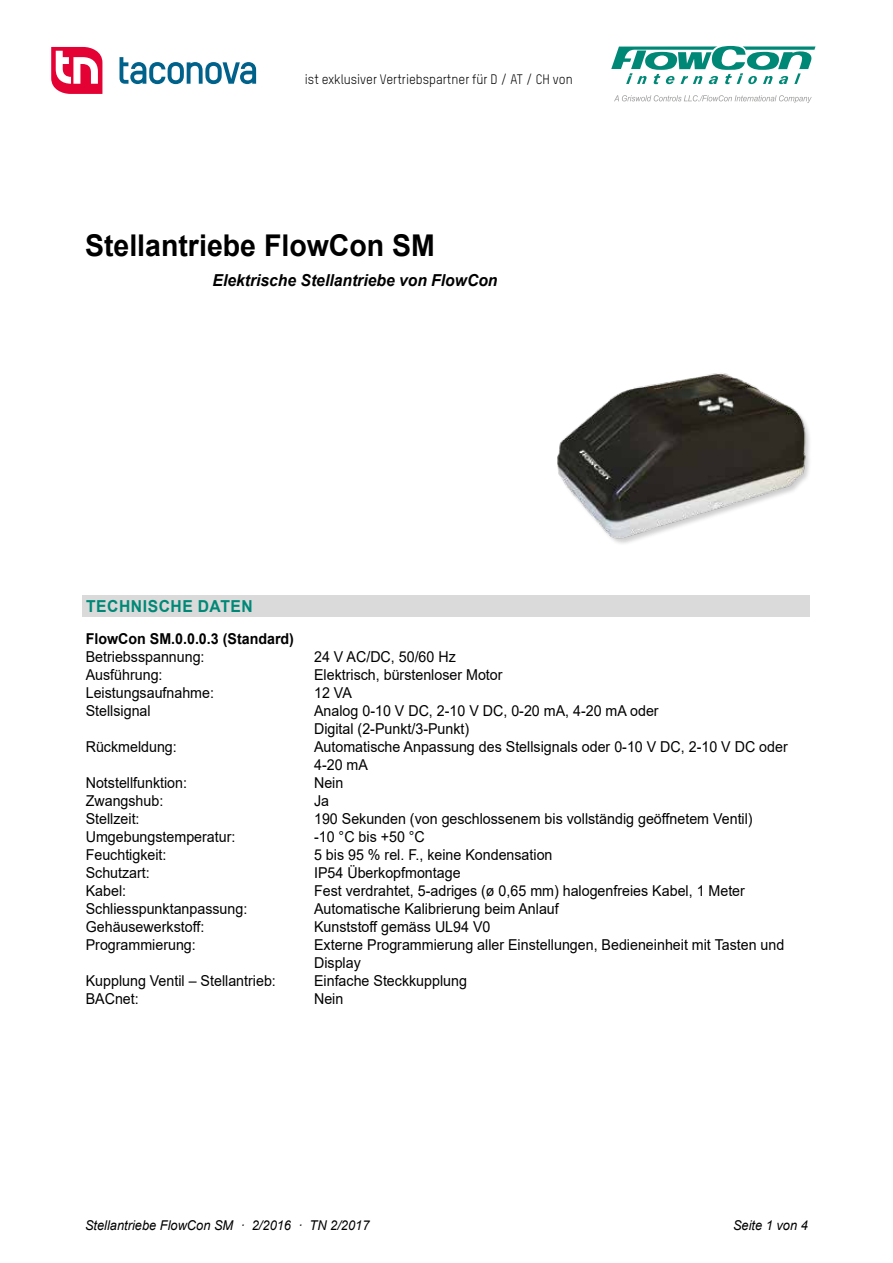
<style>
.page{position:relative;width:893px;height:1263px;background:#fff}
.page>*{position:absolute;margin:0;border:0;box-sizing:border-box;transform-origin:0 0}
.t1{font:700 30px "Arial";color:#000;scale:.95 1}
.t2{font:italic 700 16.5px "Arial";color:#000;scale:.95 1}
.t3{font:700 16.5px "Arial";letter-spacing:.035em;color:#087;scale:.95 1}
.t4{font:15px/18px "Arial";color:#000;scale:.95 1}
.t5{font:700 15px "Arial";color:#000;scale:.95 1}
.t6{font:italic 13.5px "Arial";color:#000;scale:.95 1}
.t7{font:13.5px "TSTARPRO";color:#000;scale:.96 1}
</style>
<div class="page">
<svg style="left:611px;top:46px;width:204px;height:38px"></svg>
<svg style="left:614px;top:95px;width:198px;height:8px"></svg>
<svg style="left:51px;top:47px;width:51px;height:47px"></svg>
<svg style="left:120px;top:57px;width:136px;height:27px"></svg>
<img style="left:557px;top:373px;width:253px;height:171px">
<div style="left:83px;top:595px;width:727px;height:22px;background:#dadada"></div>
<p class="t7" style="left:305px;top:71px;width:280px">ist exklusiver Vertriebspartner für D / AT / CH von</p>
<h1 class="t1" style="left:85px;top:224px;width:370px">Stellantriebe FlowCon SM</h1>
<p class="t2" style="left:213px;top:269px;width:301px">Elektrische Stellantriebe von FlowCon</p>
<p class="t3" style="left:86px;top:594px;width:177px">TECHNISCHE DATEN</p>
<p class="t5" style="left:86px;top:628px;width:221px">FlowCon SM.0.0.0.3 (Standard)</p>
<p class="t4" style="left:86px;top:648px;width:127px">Betriebsspannung:</p>
<p class="t4" style="left:314px;top:648px;width:151px">24 V AC/DC, 50/60 Hz</p>
<p class="t4" style="left:86px;top:666px;width:82px">Ausführung:</p>
<p class="t4" style="left:314px;top:666px;width:200px">Elektrisch, bürstenloser Motor</p>
<p class="t4" style="left:86px;top:684px;width:137px">Leistungsaufnahme:</p>
<p class="t4" style="left:314px;top:684px;width:41px">12 VA</p>
<p class="t4" style="left:86px;top:702px;width:70px">Stellsignal</p>
<p class="t4" style="left:314px;top:702px;width:364px">Analog 0-10 V DC, 2-10 V DC, 0-20 mA, 4-20 mA oder<br>Digital (2-Punkt/3-Punkt)</p>
<p class="t4" style="left:86px;top:738px;width:97px">Rückmeldung:</p>
<p class="t4" style="left:314px;top:738px;width:500px">Automatische Anpassung des Stellsignals oder 0-10 V DC, 2-10 V DC oder<br>4-20 mA</p>
<p class="t4" style="left:86px;top:774px;width:108px">Notstellfunktion:</p>
<p class="t4" style="left:314px;top:774px;width:32px">Nein</p>
<p class="t4" style="left:86px;top:792px;width:83px">Zwangshub:</p>
<p class="t4" style="left:314px;top:792px;width:17px">Ja</p>
<p class="t4" style="left:86px;top:810px;width:58px">Stellzeit:</p>
<p class="t4" style="left:314px;top:810px;width:463px">190 Sekunden (von geschlossenem bis vollständig geöffnetem Ventil)</p>
<p class="t4" style="left:86px;top:828px;width:159px">Umgebungstemperatur:</p>
<p class="t4" style="left:314px;top:828px;width:118px">-10 °C bis +50 °C</p>
<p class="t4" style="left:86px;top:846px;width:87px">Feuchtigkeit:</p>
<p class="t4" style="left:314px;top:846px;width:252px">5 bis 95 % rel. F., keine Kondensation</p>
<p class="t4" style="left:86px;top:864px;width:69px">Schutzart:</p>
<p class="t4" style="left:314px;top:864px;width:156px">IP54 Überkopfmontage</p>
<p class="t4" style="left:86px;top:882px;width:44px">Kabel:</p>
<p class="t4" style="left:314px;top:882px;width:455px">Fest verdrahtet, 5-adriges (ø 0,65 mm) halogenfreies Kabel, 1 Meter</p>
<p class="t4" style="left:86px;top:900px;width:172px">Schliesspunktanpassung:</p>
<p class="t4" style="left:314px;top:900px;width:259px">Automatische Kalibrierung beim Anlauf</p>
<p class="t4" style="left:86px;top:918px;width:126px">Gehäusewerkstoff:</p>
<p class="t4" style="left:314px;top:918px;width:187px">Kunststoff gemäss UL94 V0</p>
<p class="t4" style="left:86px;top:936px;width:117px">Programmierung:</p>
<p class="t4" style="left:314px;top:936px;width:496px">Externe Programmierung aller Einstellungen, Bedieneinheit mit Tasten und<br>Display</p>
<p class="t4" style="left:86px;top:972px;width:202px">Kupplung Ventil – Stellantrieb:</p>
<p class="t4" style="left:314px;top:972px;width:162px">Einfache Steckkupplung</p>
<p class="t4" style="left:86px;top:990px;width:57px">BACnet:</p>
<p class="t4" style="left:314px;top:990px;width:32px">Nein</p>
<p class="t6" style="left:85px;top:1217px;width:301px">Stellantriebe FlowCon SM · 2/2016 · TN 2/2017</p>
<p class="t6" style="left:733px;top:1217px;width:80px">Seite 1 von 4</p>
</div>
